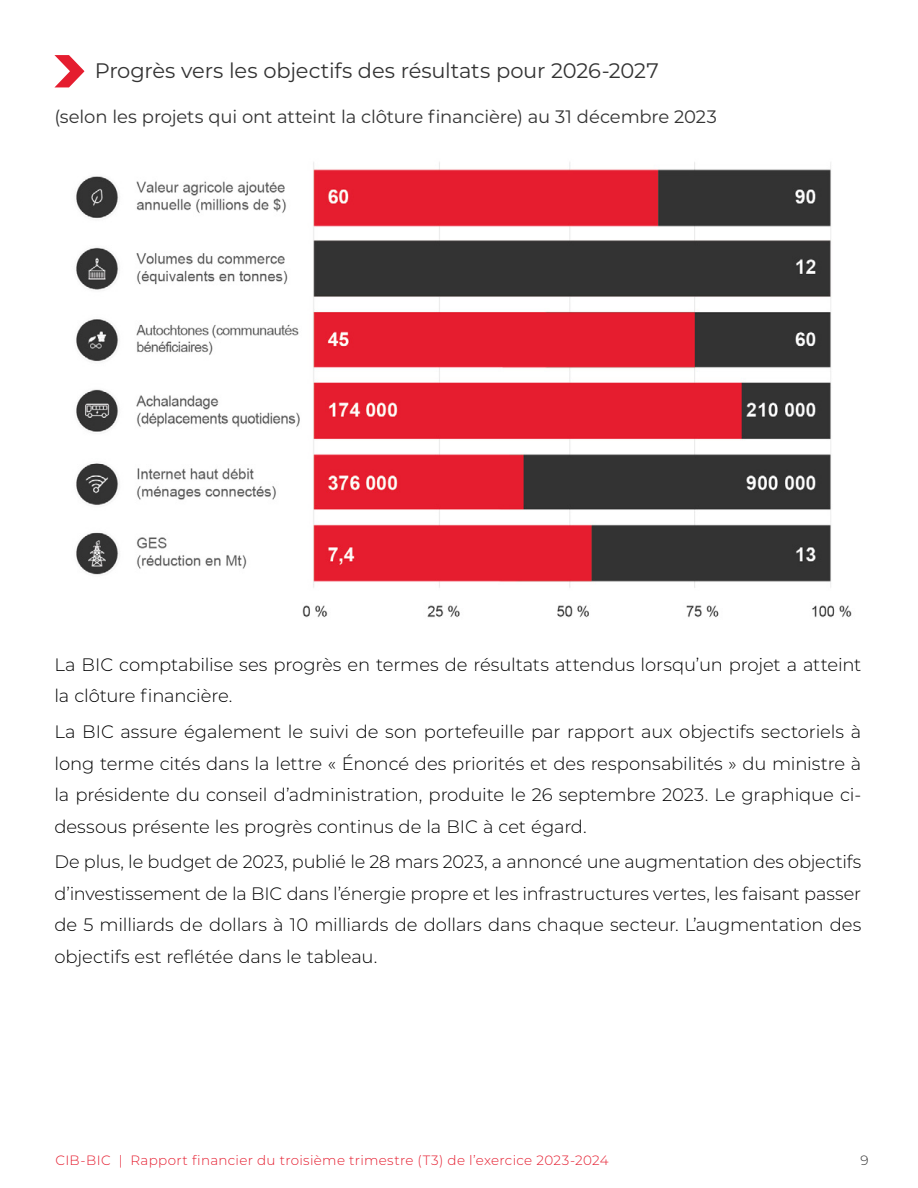
<style>
.page{position:relative;width:918px;height:1188px;background:#fff}
.page>*{position:absolute;margin:0;border:0;box-sizing:border-box;transform-origin:0 0}
.t1{font:21px "Montserrat";letter-spacing:-.01em;color:#333}
.t2{font:300 18px/31.5px "Montserrat";letter-spacing:-.005em;color:#000;text-align:justify}
.t3{font:18px "Montserrat";letter-spacing:-.01em;color:#333}
.t4{font:300 13.5px "Montserrat";letter-spacing:.025em;color:#e51d2f}
.t5{font:300 13.5px "Montserrat";color:#333}
</style>
<div class="page">
<svg style="left:54px;top:55px;width:30px;height:32px"></svg>
<img style="left:76px;top:162px;width:776px;height:456px">
<p class="t1" style="left:95px;top:57px;width:565px">Progrès vers les objectifs des résultats pour 2026-2027</p>
<p class="t3" style="left:54px;top:105px;width:664px">(selon les projets qui ont atteint la clôture financière) au 31 décembre 2023</p>
<p class="t2" style="left:54px;top:648px;width:808px">La BIC comptabilise ses progrès en termes de résultats attendus lorsqu’un projet a atteint la clôture financière.</p>
<p class="t2" style="left:54px;top:715px;width:808px">La BIC assure également le suivi de son portefeuille par rapport aux objectifs sectoriels à long terme cités dans la lettre « Énoncé des priorités et des responsabilités » du ministre à la présidente du conseil d’administration, produite le 26 septembre 2023. Le graphique ci&shy;dessous présente les progrès continus de la BIC à cet égard.</p>
<p class="t2" style="left:54px;top:846px;width:809px">De plus, le budget de 2023, publié le 28 mars 2023, a annoncé une augmentation des objectifs d’investissement de la BIC dans l’énergie propre et les infrastructures vertes, les faisant passer de 5 milliards de dollars à 10 milliards de dollars dans chaque secteur. L’augmentation des objectifs est reflétée dans le tableau.</p>
<p class="t4" style="left:56px;top:1151px;width:555px">CIB-BIC | Rapport financier du troisième trimestre (T3) de l’exercice 2023-2024</p>
<p class="t5" style="left:860px;top:1151px;width:10px">9</p>
</div>
